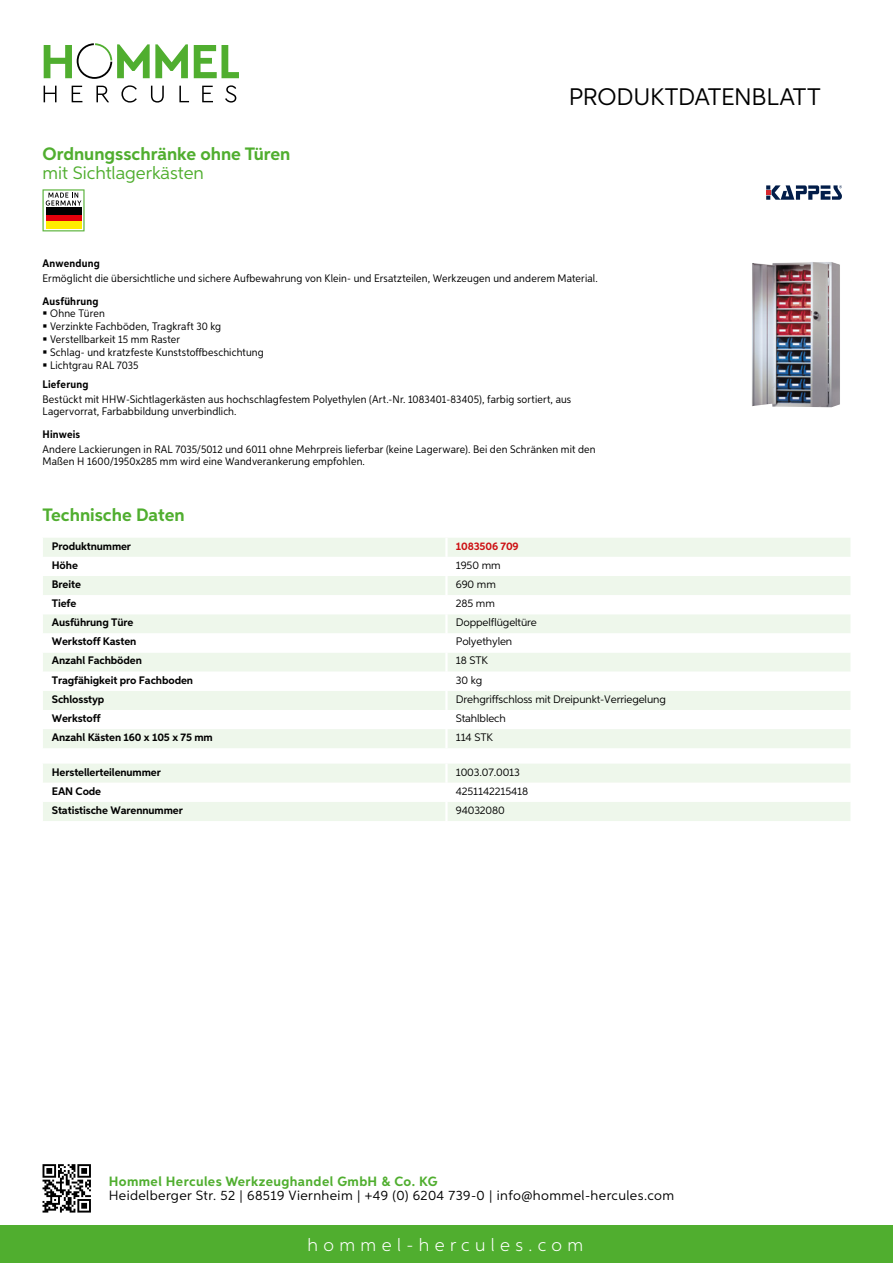
<style>
.page{position:relative;width:893px;height:1263px;background:#fff}
.page>*{position:absolute;margin:0;border:0;box-sizing:border-box;transform-origin:0 0}
.t1{font:24px "Aspira";letter-spacing:-.01em;color:#000}
.t2{font:700 18px "Aspira";color:#50ae2f}
.t3{font:300 18px "Aspira";letter-spacing:.3em;color:#fff}
.t4{font:18px "Aspira";color:#50ae2f}
.t5{font:13.5px "Aspira";letter-spacing:.03em;color:#000}
.t6{font:700 13.5px "Aspira";letter-spacing:.03em;color:#50ae2f}
.t7{font:10.95px/12.8px "Aspira Nar";letter-spacing:.015em;color:#000}
.t8{font:700 10.95px "Aspira";letter-spacing:-.01em;color:#000}
.t9{font:10.95px "Aspira";letter-spacing:-.01em;color:#000}
.t10{font:700 10.95px "Aspira Nar";letter-spacing:.02em;color:#000}
.t11{font:700 10.95px "Aspira";letter-spacing:-.01em;color:#cd1013}
</style>
<div class="page">
<div style="left:0;top:1226px;width:893px;height:37px;background:#50ae2f"></div>
<svg style="left:43px;top:1164px;width:48px;height:48px"></svg>
<svg style="left:194px;top:45px;width:45px;height:33px"></svg>
<svg style="left:44px;top:43px;width:144px;height:36px"></svg>
<svg style="left:44px;top:86px;width:13px;height:16px"></svg>
<svg style="left:72px;top:86px;width:10px;height:16px"></svg>
<svg style="left:96px;top:86px;width:13px;height:16px"></svg>
<svg style="left:121px;top:85px;width:16px;height:18px"></svg>
<svg style="left:151px;top:86px;width:13px;height:17px"></svg>
<svg style="left:179px;top:86px;width:10px;height:16px"></svg>
<svg style="left:202px;top:86px;width:11px;height:16px"></svg>
<svg style="left:225px;top:85px;width:11px;height:18px"></svg>
<div style="left:43px;top:538px;width:807px;height:210px;background:#eef7eb"></div>
<svg style="left:43px;top:557px;width:807px;height:172px"></svg>
<hr style="left:445px;top:538px;width:3px;height:19px;background:#fff">
<hr style="left:445px;top:557px;width:3px;height:19px;background:#fff">
<hr style="left:445px;top:576px;width:3px;height:19px;background:#fff">
<hr style="left:445px;top:595px;width:3px;height:19px;background:#fff">
<hr style="left:445px;top:614px;width:3px;height:19px;background:#fff">
<hr style="left:445px;top:633px;width:3px;height:19px;background:#fff">
<hr style="left:445px;top:652px;width:3px;height:20px;background:#fff">
<hr style="left:445px;top:672px;width:3px;height:19px;background:#fff">
<hr style="left:445px;top:691px;width:3px;height:19px;background:#fff">
<hr style="left:445px;top:710px;width:3px;height:19px;background:#fff">
<hr style="left:445px;top:729px;width:3px;height:19px;background:#fff">
<svg style="left:43px;top:764px;width:807px;height:57px"></svg>
<hr style="left:445px;top:802px;width:3px;height:19px;background:#fff">
<svg style="left:43px;top:189px;width:42px;height:42px"></svg>
<div style="left:46px;top:214px;width:35px;height:7px;background:#e3000b"></div>
<div style="left:46px;top:208px;width:35px;height:7px;background:#000"></div>
<div style="left:46px;top:221px;width:35px;height:7px;background:#ffed00"></div>
<img style="left:752px;top:262px;width:88px;height:145px">
<svg style="left:766px;top:185px;width:76px;height:15px"></svg>
<h2 class="t2" style="left:43px;top:142px;width:249px">Ordnungsschränke ohne Türen</h2>
<h2 class="t4" style="left:43px;top:162px;width:163px">mit Sichtlagerkästen</h2>
<h1 class="t1" style="left:569px;top:82px;width:253px">Produktdatenblatt</h1>
<p class="t10" style="left:43px;top:257px;width:59px">Anwendung</p>
<p class="t7" style="left:43px;top:272px;width:557px">Ermöglicht die übersichtliche und sichere Aufbewahrung von Klein- und Ersatzteilen, Werkzeugen und anderem Material.</p>
<p class="t10" style="left:43px;top:294px;width:58px">Ausführung</p>
<p class="t7" style="left:50px;top:307px;width:215px">Ohne Türen<br>Verzinkte Fachböden, Tragkraft 30 kg<br>Verstellbarkeit 15 mm Raster<br>Schlag- und kratzfeste Kunststoffbeschichtung<br>Lichtgrau RAL 7035</p>
<p class="t10" style="left:43px;top:377px;width:47px">Lieferung</p>
<p class="t7" style="left:43px;top:393px;width:530px;line-height:12px">Bestückt mit HHW-Sichtlagerkästen aus hochschlagfestem Polyethylen (Art.-Nr. 1083401-83405), farbig sortiert, aus<br>Lagervorrat, Farbabbildung unverbindlich.</p>
<p class="t10" style="left:43px;top:427px;width:39px">Hinweis</p>
<p class="t7" style="left:43px;top:443px;width:555px;line-height:12px">Andere Lackierungen in RAL 7035/5012 und 6011 ohne Mehrpreis lieferbar (keine Lagerware). Bei den Schränken mit den<br>Maßen H 1600/1950x285 mm wird eine Wandverankerung empfohlen.</p>
<h2 class="t2" style="left:43px;top:503px;width:144px">Technische Daten</h2>
<p class="t8" style="left:52px;top:539px;width:81px">Produktnummer</p>
<p class="t11" style="left:456px;top:539px;width:64px">1083506 709</p>
<p class="t8" style="left:52px;top:558px;width:28px">Höhe</p>
<p class="t9" style="left:456px;top:558px;width:46px">1950 mm</p>
<p class="t8" style="left:52px;top:577px;width:31px">Breite</p>
<p class="t9" style="left:456px;top:577px;width:42px">690 mm</p>
<p class="t8" style="left:52px;top:596px;width:26px">Tiefe</p>
<p class="t9" style="left:456px;top:597px;width:41px">285 mm</p>
<p class="t8" style="left:52px;top:616px;width:83px">Ausführung Türe</p>
<p class="t9" style="left:456px;top:616px;width:83px">Doppelflügeltüre</p>
<p class="t8" style="left:52px;top:635px;width:86px">Werkstoff Kasten</p>
<p class="t9" style="left:456px;top:635px;width:58px">Polyethylen</p>
<p class="t8" style="left:52px;top:654px;width:92px">Anzahl Fachböden</p>
<p class="t9" style="left:456px;top:654px;width:27px">18 STK</p>
<p class="t8" style="left:52px;top:673px;width:143px">Tragfähigkeit pro Fachboden</p>
<p class="t9" style="left:456px;top:673px;width:28px">30 kg</p>
<p class="t8" style="left:52px;top:692px;width:54px">Schlosstyp</p>
<p class="t9" style="left:456px;top:692px;width:212px">Drehgriffschloss mit Dreipunkt-Verriegelung</p>
<p class="t8" style="left:52px;top:711px;width:50px">Werkstoff</p>
<p class="t9" style="left:456px;top:711px;width:51px">Stahlblech</p>
<p class="t8" style="left:52px;top:730px;width:162px">Anzahl Kästen 160 x 105 x 75 mm</p>
<p class="t9" style="left:456px;top:730px;width:32px">114 STK</p>
<p class="t8" style="left:52px;top:765px;width:111px">Herstellerteilenummer</p>
<p class="t9" style="left:456px;top:765px;width:66px">1003.07.0013</p>
<p class="t8" style="left:52px;top:784px;width:51px">EAN Code</p>
<p class="t9" style="left:456px;top:784px;width:74px">4251142215418</p>
<p class="t8" style="left:52px;top:803px;width:132px">Statistische Warennummer</p>
<p class="t9" style="left:456px;top:803px;width:51px">94032080</p>
<p class="t6" style="left:109px;top:1172px;width:330px">Hommel Hercules Werkzeughandel GmbH &amp; Co. KG</p>
<p class="t5" style="left:109px;top:1187px;width:567px">Heidelberger Str. 52 | 68519 Viernheim | +49 (0) 6204 739-0 | info@hommel-hercules.com</p>
<h2 class="t3" style="left:307px;top:1234px;width:277px">hommel-hercules.com</h2>
</div>
